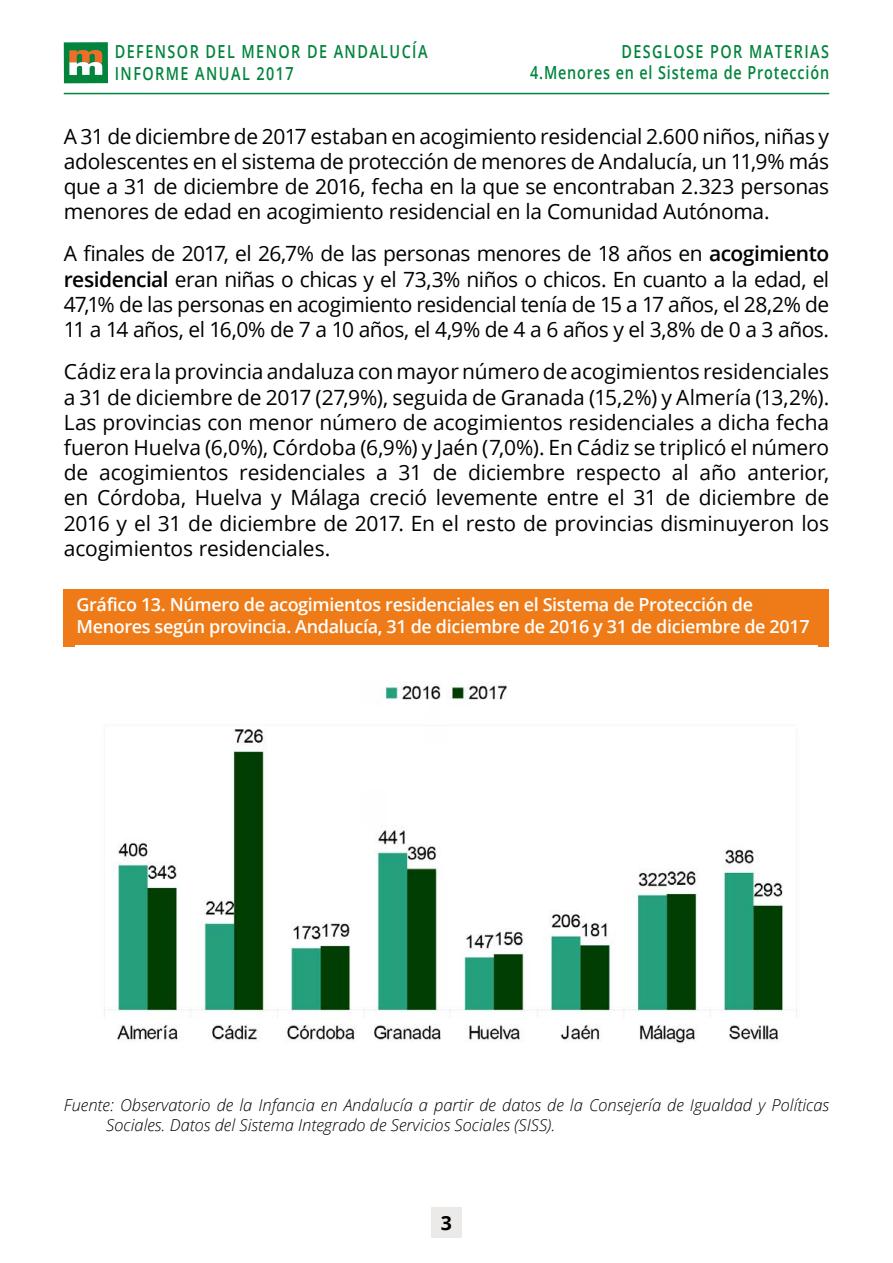
<style>
.page{position:relative;width:893px;height:1263px;background:#fff}
.page>*{position:absolute;margin:0;border:0;box-sizing:border-box;transform-origin:0 0}
.PARRAFO_SEPARATA{font:21px/25.2px "Open Sans";letter-spacing:-.015em;color:#000;text-align:justify}
.t1{font:700 19.5px "Open Sans";color:#000}
.TITULO_GRÁFICO{font:600 18px/21.6px "Open Sans";letter-spacing:-.02em;color:#fff}
.t2{font:600 18px/21.6px "Open Sans";letter-spacing:.1em;color:#02843d;scale:.8 1}
.t3{font:600 18px "Open Sans";letter-spacing:.06em;color:#02843d;scale:.8 1}
._04_PIE_TABLA_GRAFIC{font:italic 300 16.5px/19.8px "Open Sans";color:#000}
.s1{font-weight:600}
</style>
<div class="page">
<div style="left:431px;top:1208px;width:31px;height:30px;background:#ece9e9"></div>
<div style="left:64px;top:42px;width:44px;height:41px;background:#02843d"></div>
<svg style="left:69px;top:50px;width:33px;height:25px"></svg>
<hr style="left:64px;top:93px;width:765px;height:1px;background:#02843d">
<div style="left:64px;top:589px;width:765px;height:58px;background:#ee7b18"></div>
<img style="left:75px;top:646px;width:743px;height:397px">
<p class="t2" style="left:115px;top:40px;width:392px">DEFENSOR DEL MENOR DE ANDALUCÍA<br>INFORME ANUAL 2017</p>
<p class="t2" style="left:621px;top:40px;width:261px">DESGLOSE POR MATERIAS</p>
<p class="t3" style="left:530px;top:60px;width:375px">4.Menores en el Sistema de Protección</p>
<p class="PARRAFO_SEPARATA" style="left:64px;top:123px;width:767px">A 31 de diciembre de 2017 estaban en acogimiento residencial 2.600 niños, niñas y adolescentes en el sistema de protección de menores de Andalucía, un 11,9% más que a 31 de diciembre de 2016, fecha en la que se encontraban 2.323 personas menores de edad en acogimiento residencial en la Comunidad Autónoma.</p>
<p class="PARRAFO_SEPARATA" style="left:64px;top:241px;width:767px">A finales de 2017, el 26,7% de las personas menores de 18 años en <span class="s1">acogimiento residencial</span> eran niñas o chicas y el 73,3% niños o chicos. En cuanto a la edad, el 47,1% de las personas en acogimiento residencial tenía de 15 a 17 años, el 28,2% de 11 a 14 años, el 16,0% de 7 a 10 años, el 4,9% de 4 a 6 años y el 3,8% de 0 a 3 años.</p>
<p class="PARRAFO_SEPARATA" style="left:64px;top:358px;width:767px">Cádiz era la provincia andaluza con mayor número de acogimientos residenciales a 31 de diciembre de 2017 (27,9%), seguida de Granada (15,2%) y Almería (13,2%).<br>Las provincias con menor número de acogimientos residenciales a dicha fecha fueron Huelva (6,0%), Córdoba (6,9%) y Jaén (7,0%). En Cádiz se triplicó el número de acogimientos residenciales a 31 de diciembre respecto al año anterior, en Córdoba, Huelva y Málaga creció levemente entre el 31 de diciembre de 2016 y el 31 de diciembre de 2017. En el resto de provincias disminuyeron los acogimientos residenciales.</p>
<p class="TITULO_GRÁFICO" style="left:77px;top:594px;width:735px">Gráfico 13. Número de acogimientos residenciales en el Sistema de Protección de<br>Menores según provincia. Andalucía, 31 de diciembre de 2016 y 31 de diciembre de 2017</p>
<p class="_04_PIE_TABLA_GRAFIC" style="left:106px;top:1094px;width:724px;text-indent:-43px">Fuente: Observatorio de la Infancia en Andalucía a partir de datos de la Consejería de Igualdad y Políticas<br>Sociales. Datos del Sistema Integrado de Servicios Sociales (SISS).</p>
<p class="t1" style="left:441px;top:1209px;width:13px">3</p>
</div>
